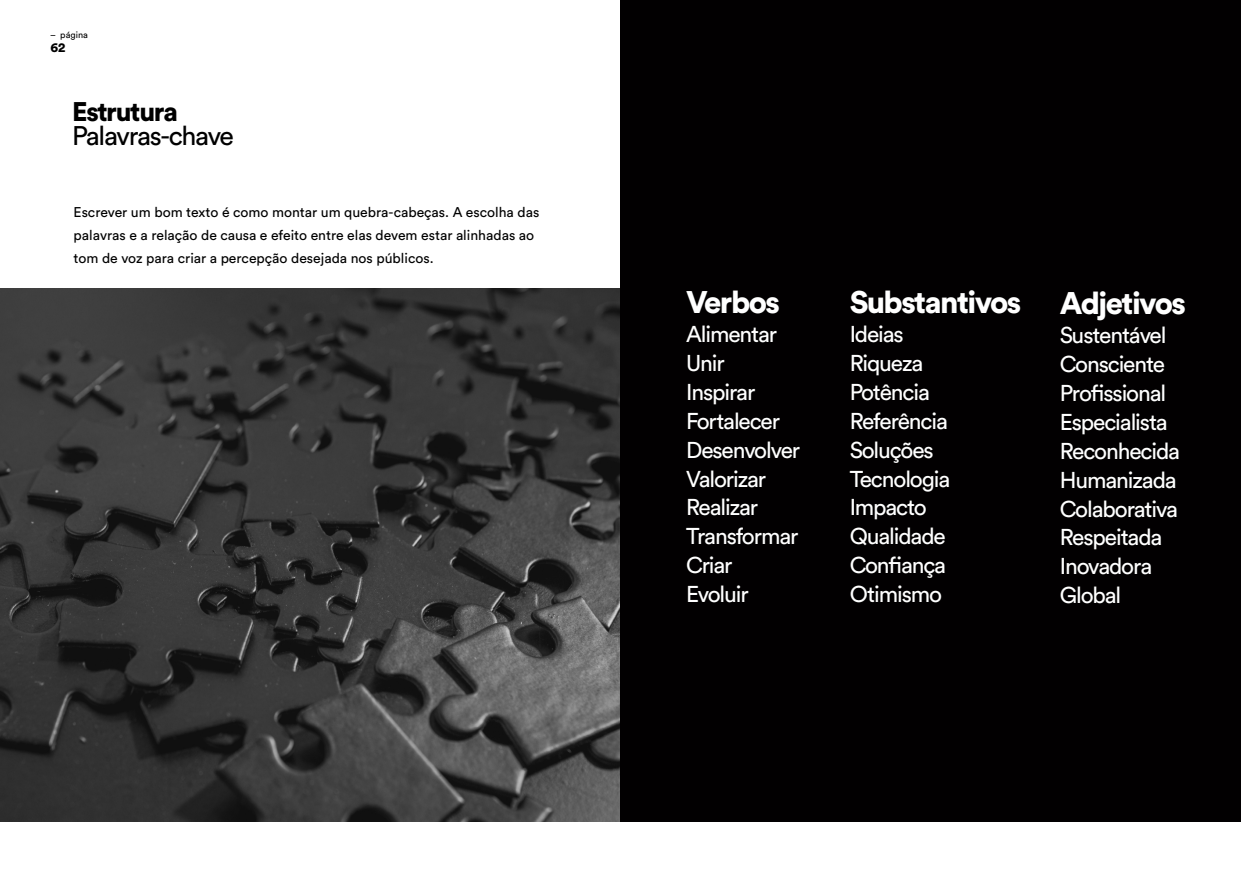
<style>
.page{position:relative;width:1241px;height:869px;background:#fff}
.page>*{position:absolute;margin:0;border:0;box-sizing:border-box;transform-origin:0 0}
.t1{font:900 30.97px "Circular Std";letter-spacing:-.05em;color:#fff}
.t2{font:26.69px "Circular Std";letter-spacing:-.05em;color:#000}
.t3{font:900 26.69px "Circular Std";letter-spacing:-.05em;color:#000}
.t4{font:22.66px/28.9px "Circular Std";letter-spacing:-.05em;color:#fff}
.t5{font:14px/22.8px "Circular Std";color:#000}
.t6{font:900 13.21px "Circular Std";color:#000}
.t7{font:9.1px "Circular Std";color:#000}
</style>
<div class="page">
<img style="left:0;top:288px;width:620px;height:533px">
<div style="left:620px;top:0;width:620px;height:821px;background:#020001"></div>
<p class="t7" style="left:50px;top:29px;width:39px">– página</p>
<p class="t6" style="left:50px;top:38px;width:16px">62</p>
<p class="t3" style="left:72px;top:94px;width:107px">Estrutura</p>
<p class="t2" style="left:72px;top:120px;width:163px">Palavras-chave</p>
<p class="t5" style="left:74px;top:201px;width:467px">Escrever um bom texto é como montar um quebra-cabeças. A escolha das palavras e a relação de causa e efeito entre elas devem estar alinhadas ao tom de voz para criar a percepção desejada nos públicos.</p>
<h1 class="t1" style="left:686px;top:281px;width:95px">Verbos</h1>
<p class="t4" style="left:686px;top:319px;width:115px">Alimentar<br>Unir<br>Inspirar<br>Fortalecer<br>Desenvolver<br>Valorizar<br>Realizar<br>Transformar<br>Criar<br>Evoluir</p>
<h1 class="t1" style="left:849px;top:281px;width:173px">Substantivos</h1>
<p class="t4" style="left:849px;top:319px;width:102px">Ideias<br>Riqueza<br>Potência<br>Referência<br>Soluções<br>Tecnologia<br>Impacto<br>Qualidade<br>Confiança<br>Otimismo</p>
<h1 class="t1" style="left:1059px;top:282px;width:128px">Adjetivos</h1>
<p class="t4" style="left:1059px;top:320px;width:122px">Sustentável<br>Consciente<br>Profissional<br>Especialista<br>Reconhecida<br>Humanizada<br>Colaborativa<br>Respeitada<br>Inovadora<br>Global</p>
</div>
